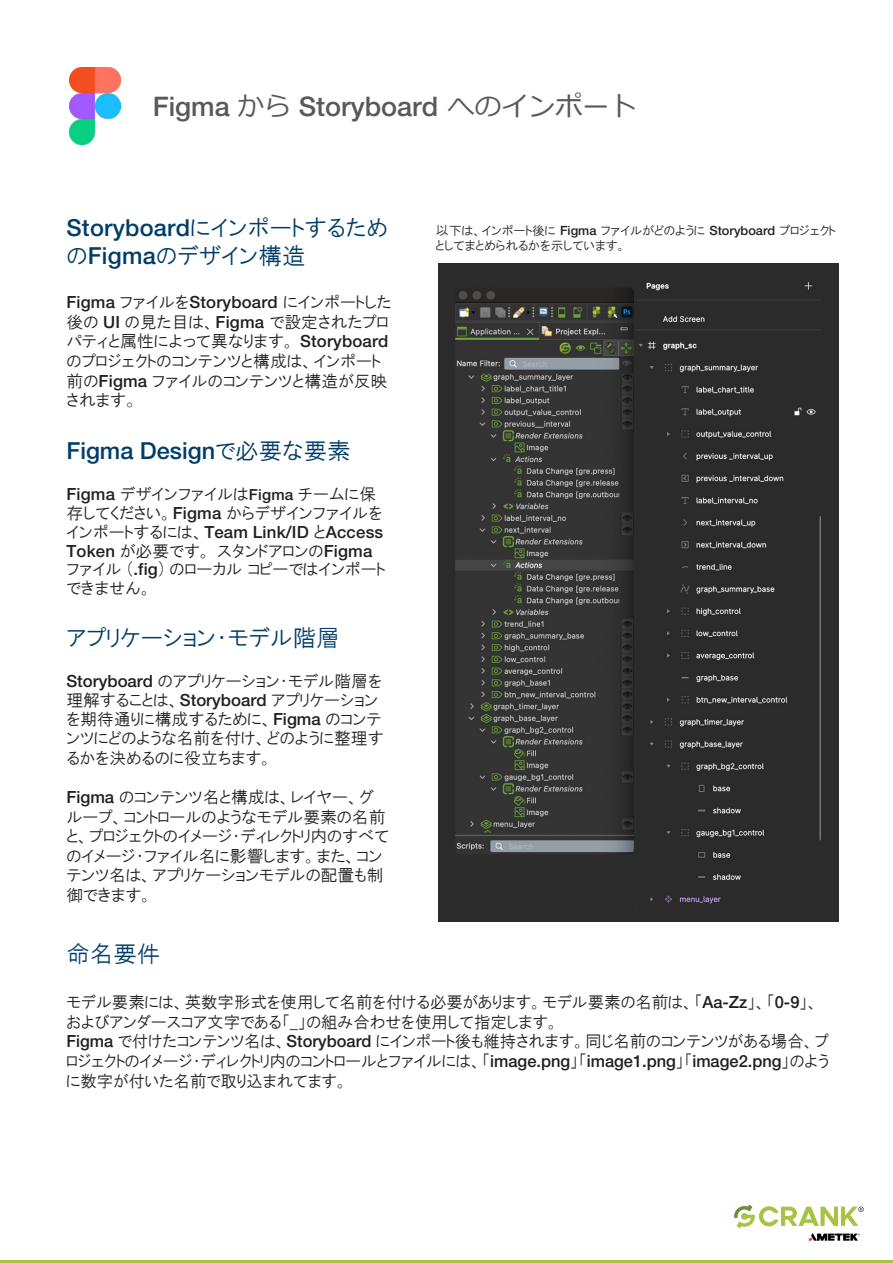
<style>
.page{position:relative;width:893px;height:1263px;background:#fff}
.page>*{position:absolute;margin:0;border:0;box-sizing:border-box;transform-origin:0 0}
.t1{font:500 27px "Helvetica Neue";color:#58595b}
.t2{font:500 23.55px "Helvetica Neue LT Pro";letter-spacing:.005em;color:#003d68}
.t3{font:23.55px "HGP Gothic M";color:#003d68}
.t4{font:16.8px/19.6px "HGP Gothic M";color:#231f20}
.t5{font:500 16.8px "Helvetica Neue LT Pro";letter-spacing:.01em;color:#231f20}
.t6{font:12.75px/15.6px "HGP Gothic M";color:#231f20}
.s1{font-family:"Meiryo";font-weight:400}
.s2{font-family:"HGP Gothic M";font-weight:400}
.s3{font-family:"Helvetica Neue LT Pro";font-weight:500}
.s4{font-family:"Koz Min Pr 6 N"}
.s5{font-family:"Helvetica Neue LT Pro";font-weight:500;font-size:15.3px}
.s6{font-size:13.5px}
</style>
<div class="page">
<img style="left:69px;top:68px;width:51px;height:77px">
<div style="left:438px;top:263px;width:400px;height:658px;background:#2b2b2b"></div>
<img style="left:455px;top:288px;width:179px;height:565px">
<div style="left:457px;top:288px;width:39px;height:12px;background:#292826"></div>
<svg style="left:455px;top:303px;width:1px;height:17px"></svg>
<div style="left:459px;top:291px;width:8px;height:9px;background:#4e4d4c;border-radius:50%"></div>
<div style="left:473px;top:291px;width:8px;height:9px;background:#4e4d4c;border-radius:50%"></div>
<div style="left:486px;top:291px;width:9px;height:9px;background:#4e4d4c;border-radius:50%"></div>
<img style="left:637px;top:282px;width:184px;height:622px">
<hr style="left:0;top:1260px;width:893px;height:3px;background:#a6c342">
<svg style="left:734px;top:1205px;width:130px;height:36px"></svg>
<h1 class="t1" style="left:153px;top:85px;width:485px">Figma <span class="s1">から</span> Storyboard <span class="s1">へのインポート</span></h1>
<h2 class="t2" style="left:66px;top:214px;width:323px">Storyboard<span class="s2">にインポートするため</span></h2>
<h2 class="t3" style="left:66px;top:244px;width:241px">の<span class="s3">Figma</span>のデザイン構造</h2>
<p class="t5" style="left:66px;top:292px;width:326px">Figma <span class="s2">ファイルを</span>Storyboard <span class="s2">にインポートした</span></p>
<p class="t4" style="left:66px;top:312px;width:323px">後の <span class="s3">UI</span> の見た目は、<span class="s3">Figma</span> で設定されたプロパティと属性によって異なります。 <span class="s3">Storyboard</span>のプロジェクトのコンテンツと構成は、インポート前の<span class="s3">Figma</span> ファイルのコンテンツと構造が反映されます<span class="s4">。</span></p>
<h2 class="t2" style="left:66px;top:436px;width:286px">Figma Design<span class="s2">で必要な要素</span></h2>
<p class="t4" style="left:66px;top:485px;width:317px;line-height:18.8px"><span class="s3">Figma</span> デザインファイルは<span class="s5">Figma</span> チームに保存してください。<span class="s3">Figma</span> からデザインファイルを</p>
<p class="t5" style="left:66px;top:522px;width:318px"><span class="s2">インポートするには、</span>Team Link/ID <span class="s2">と</span>Access</p>
<p class="t4" style="left:66px;top:541px;width:320px;line-height:18.8px"><span class="s3">Token</span> が必要です。 スタンドアロンの<span class="s3">Figma</span>ファイル (<span class="s3">.fig</span>) のローカルコピーではインポートできません。</p>
<h2 class="t3" style="left:66px;top:625px;width:275px">アプリケーション・モデル階層</h2>
<p class="t4" style="left:66px;top:672px;width:319px;line-height:19px"><span class="s3">Storyboard</span> のアプリケーション・モデル階層を理解することは、<span class="s3">Storyboard</span> アプリケーションを期待通りに構成するために、<span class="s3">Figma</span> のコンテンツにどのような名前を付け、どのように整理するかを決めるのに役立ちます。</p>
<p class="t4" style="left:66px;top:787px;width:324px"><span class="s3">Figma</span> のコンテンツ名と構成は、レイヤー、グループ、コントロールのようなモデル要素の名前と、プロジェクトのイメージ・ディレクトリ内のすべてのイメージ・ファイル名に影響します。また、コンテンツ名は、アプリケーションモデルの配置も制御できます。</p>
<p class="t6" style="left:436px;top:222px;width:402px"><span class="s6">以</span>下は、インポート後に <span class="s3">Figma</span> ファイルがどのように <span class="s3">Storyboard</span> プロジェクトとしてまとめられるかを示しています。</p>
<h2 class="t3" style="left:66px;top:941px;width:95px">命名要件</h2>
<p class="t4" style="left:66px;top:991px;width:764px">モデル要素には、英数字形式を使用して名前を付ける必要があります。モデル要素の名前は、「<span class="s3">Aa-Zz</span>」、「<span class="s3">0-9</span>」、およびアンダースコア文字である「<span class="s3">_</span>」の組み合わせを使用して指定します。<br><span class="s3">Figma</span> で付けたコンテンツ名は、<span class="s3">Storyboard</span> にインポート後も維持されます。同じ名前のコンテンツがある場合、プロジェクトのイメージ・ディレクトリ内のコントロールとファイルには、「<span class="s3">image.png</span>」「<span class="s3">image1.png</span>」「<span class="s3">image2.png</span>」のように数字が付いた名前で取り込まれてます。</p>
</div>
